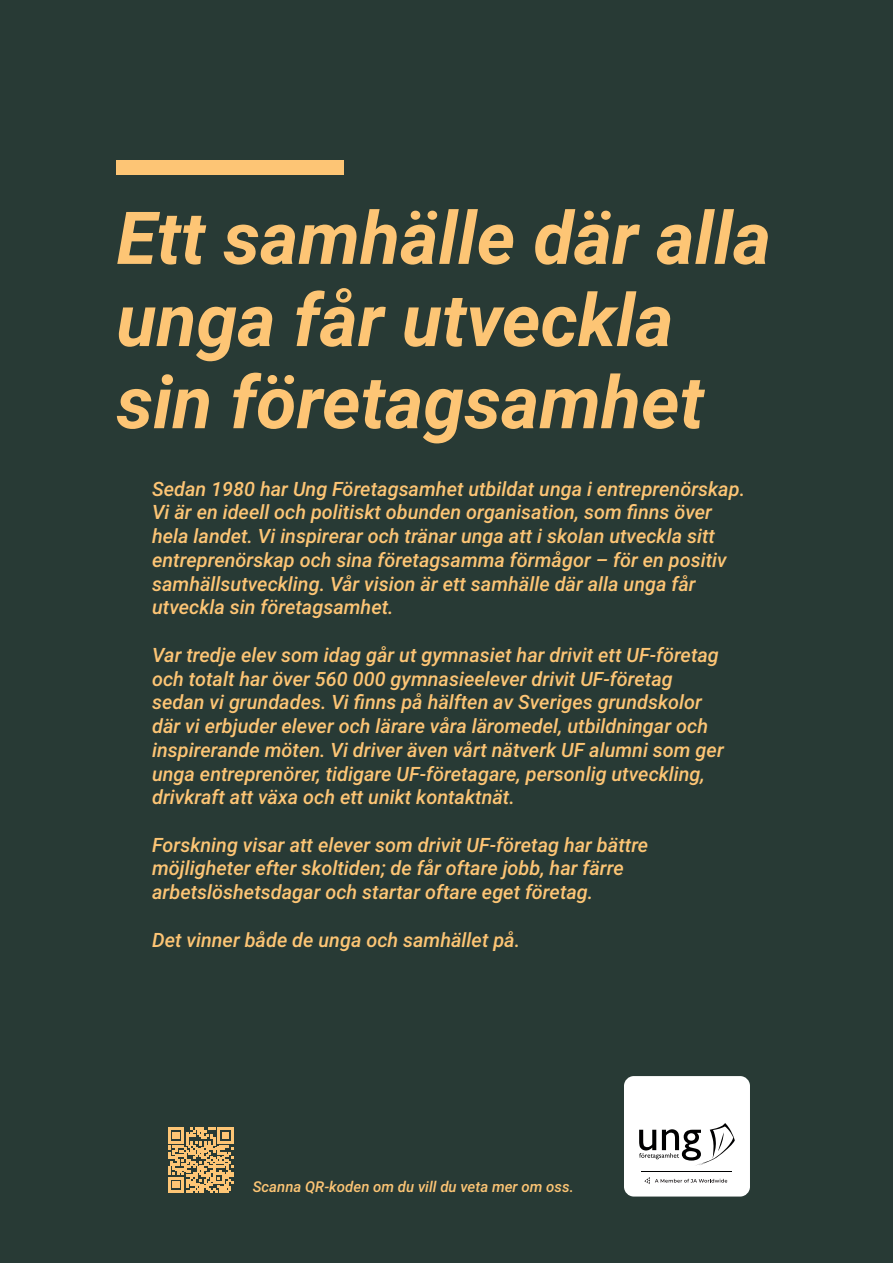
<style>
.page{position:relative;width:893px;height:1263px;background:#283a35}
.page>*{position:absolute;margin:0;border:0;box-sizing:border-box;transform-origin:0 0}
.t1{font:italic 700 73.05px/82.2px "Roboto";color:#fdc575}
.t2{font:italic 500 19.8px/23.7px "Roboto";color:#fdc575}
.t3{font:italic 500 15px "Roboto";color:#fdc575}
</style>
<div class="page">
<svg style="left:168px;top:1128px;width:65px;height:64px"></svg>
<div style="left:624px;top:1076px;width:126px;height:120px;background:#fff;border-radius:10px"></div>
<hr style="left:642px;top:1171px;width:90px;height:1px;background:#000001">
<svg style="left:639px;top:1123px;width:96px;height:43px"></svg>
<svg style="left:644px;top:1177px;width:83px;height:7px"></svg>
<div style="left:117px;top:161px;width:227px;height:14px;background:#fdc575"></div>
<p class="t1" style="left:117px;top:194px;width:656px">Ett samhälle där alla unga får utveckla sin företagsamhet</p>
<p class="t2" style="left:152px;top:476px;width:594px">Sedan 1980 har Ung Företagsamhet utbildat unga i entreprenörskap.<br>Vi är en ideell och politiskt obunden organisation, som finns över hela landet. Vi inspirerar och tränar unga att i skolan utveckla sitt entreprenörskap och sina företagsamma förmågor – för en positiv samhällsutveckling. Vår vision är ett samhälle där alla unga får utveckla sin företagsamhet.</p>
<p class="t2" style="left:152px;top:642px;width:573px">Var tredje elev som idag går ut gymnasiet har drivit ett UF-företag och totalt har över 560 000 gymnasieelever drivit UF-företag sedan vi grundades. Vi finns på hälften av Sveriges grundskolor där vi erbjuder elever och lärare våra läromedel, utbildningar och inspirerande möten. Vi driver även vårt nätverk UF alumni som ger unga entreprenörer, tidigare UF-företagare, personlig utveckling, drivkraft att växa och ett unikt kontaktnät.</p>
<p class="t2" style="left:152px;top:832px;width:498px">Forskning visar att elever som drivit UF-företag har bättre möjligheter efter skoltiden; de får oftare jobb, har färre arbetslöshetsdagar och startar oftare eget företag.</p>
<p class="t2" style="left:152px;top:927px;width:370px">Det vinner både de unga och samhället på.</p>
<p class="t3" style="left:253px;top:1176px;width:323px">Scanna QR-koden om du vill du veta mer om oss.</p>
</div>
